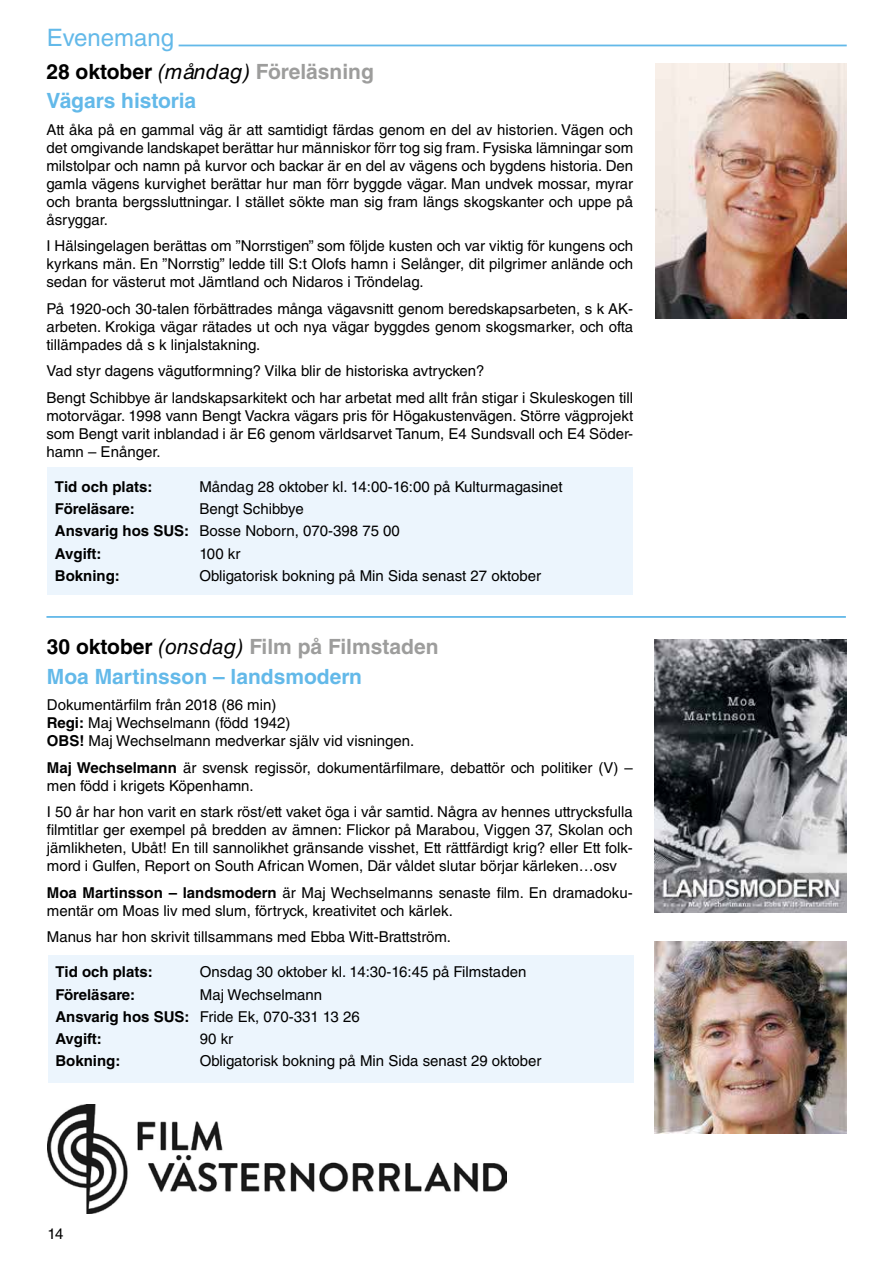
<style>
.page{position:relative;width:893px;height:1263px;background:#fff}
.page>*{position:absolute;margin:0;border:0;box-sizing:border-box;transform-origin:0 0}
.t1{font:24px "Helvetica LT Std";color:#63b9e9}
.t2{font:700 21px/29.4px "Helvetica LT Std";color:#63b9e9}
.t3{font:15px/18px "Helvetica LT Std";color:#000}
.t4{font:700 15px "Helvetica LT Std";color:#000}
.s1{color:#000}
.s2{font-weight:400;font-style:italic;color:#000}
.s3{color:#9d9d9c}
.s4{font-weight:700}
</style>
<div class="page">
<div style="left:48px;top:955px;width:586px;height:127px;background:#ecf5fd"></div>
<div style="left:47px;top:467px;width:586px;height:127px;background:#ecf5fd"></div>
<img style="left:655px;top:64px;width:191px;height:255px">
<hr style="left:179px;top:45px;width:668px;height:1px;background:#63b9e9">
<hr style="left:46px;top:616px;width:800px;height:2px;background:#63b9e9">
<img style="left:655px;top:639px;width:191px;height:274px">
<img style="left:655px;top:942px;width:191px;height:191px">
<img style="left:48px;top:1105px;width:458px;height:108px">
<h1 class="t1" style="left:47px;top:24px;width:129px">Evenemang</h1>
<h2 class="t2" style="left:46px;top:56px;width:329px"><span class="s1">28 oktober</span> <span class="s2">(måndag)</span> <span class="s3">Föreläsning<br></span>Vägars historia</h2>
<p class="t3" style="left:46px;top:121px;width:588px;text-align:justify">Att åka på en gammal väg är att samtidigt färdas genom en del av historien. Vägen och det omgivande landskapet berättar hur människor förr tog sig fram. Fysiska lämningar som milstolpar och namn på kurvor och backar är en del av vägens och bygdens historia. Den gamla vägens kurvighet berättar hur man förr byggde vägar. Man undvek mossar, myrar och branta bergssluttningar. I stället sökte man sig fram längs skogskanter och uppe på åsryggar.</p>
<p class="t3" style="left:46px;top:237px;width:588px;text-align:justify">I Hälsingelagen berättas om ”Norrstigen” som följde kusten och var viktig för kungens och kyrkans män. En ”Norrstig” ledde till S:t Olofs hamn i Selånger, dit pilgrimer anlände och sedan for västerut mot Jämtland och Nidaros i Tröndelag.</p>
<p class="t3" style="left:46px;top:300px;width:588px;text-align:justify">På 1920-och 30-talen förbättrades många vägavsnitt genom beredskapsarbeten, s k AK&shy;arbeten. Krokiga vägar rätades ut och nya vägar byggdes genom skogsmarker, och ofta tillämpades då s k linjalstakning.</p>
<p class="t3" style="left:46px;top:358px;width:588px;line-height:26.5px">Vad styr dagens vägutformning? Vilka blir de historiska avtrycken?<br>Bengt Schibbye är landskapsarkitekt och har arbetat med allt från stigar i Skuleskogen till</p>
<p class="t3" style="left:46px;top:407px;width:588px;text-align:justify">motorvägar. 1998 vann Bengt Vackra vägars pris för Högakustenvägen. Större vägprojekt som Bengt varit inblandad i är E6 genom världsarvet Tanum, E4 Sundsvall och E4 Söder&shy;hamn – Enånger.</p>
<p class="t4" style="left:55px;top:477px;width:99px">Tid och plats:</p>
<p class="t3" style="left:199px;top:478px;width:365px">Måndag 28 oktober kl. 14:00-16:00 på Kulturmagasinet</p>
<p class="t4" style="left:55px;top:500px;width:81px">Föreläsare:</p>
<p class="t3" style="left:55px;top:498px;width:346px;line-height:22.2px;text-indent:144px">Bengt Schibbye<br><span class="s4">Ansvarig hos SUS:</span> Bosse Noborn, 070-398 75 00<br><span class="s4">Avgift:</span></p>
<p class="t3" style="left:199px;top:544px;width:42px">100 kr</p>
<p class="t4" style="left:55px;top:566px;width:66px">Bokning:</p>
<p class="t3" style="left:199px;top:567px;width:343px">Obligatorisk bokning på Min Sida senast 27 oktober</p>
<h2 class="t2" style="left:47px;top:632px;width:393px"><span class="s1">30 oktober</span> <span class="s2">(onsdag)</span> <span class="s3">Film på Filmstaden<br></span>Moa Martinsson – landsmodern</h2>
<p class="t3" style="left:47px;top:696px;width:369px">Dokumentärfilm från 2018 (86 min)<br><span class="s4">Regi:</span> Maj Wechselmann (född 1942)<br><span class="s4">OBS!</span> Maj Wechselmann medverkar själv vid visningen.</p>
<p class="t3" style="left:47px;top:758px;width:587px"><span class="s4">Maj Wechselmann</span> är svensk regissör, dokumentärfilmare, debattör och politiker (V) – men född i krigets Köpenhamn.</p>
<p class="t3" style="left:47px;top:803px;width:587px;text-align:justify">I 50 år har hon varit en stark röst/ett vaket öga i vår samtid. Några av hennes uttrycksfulla filmtitlar ger exempel på bredden av ämnen: Flickor på Marabou, Viggen 37, Skolan och jämlikheten, Ubåt! En till sannolikhet gränsande visshet, Ett rättfärdigt krig? eller Ett folk&shy;mord i Gulfen, Report on South African Women, Där våldet slutar börjar kärleken…osv</p>
<p class="t3" style="left:47px;top:883px;width:587px"><span class="s4">Moa Martinsson – landsmodern</span> är Maj Wechselmanns senaste film. En dramadoku&shy;mentär om Moas liv med slum, förtryck, kreativitet och kärlek.</p>
<p class="t3" style="left:47px;top:928px;width:406px">Manus har hon skrivit tillsammans med Ebba Witt-Brattström.</p>
<p class="t4" style="left:55px;top:963px;width:99px">Tid och plats:</p>
<p class="t3" style="left:200px;top:963px;width:328px">Onsdag 30 oktober kl. 14:30-16:45 på Filmstaden</p>
<p class="t4" style="left:55px;top:985px;width:81px">Föreläsare:</p>
<p class="t3" style="left:55px;top:983px;width:306px;line-height:22.2px;text-indent:144px">Maj Wechselmann<br><span class="s4">Ansvarig hos SUS:</span> Fride Ek, 070-331 13 26<br><span class="s4">Avgift:</span></p>
<p class="t3" style="left:200px;top:1030px;width:35px">90 kr</p>
<p class="t4" style="left:55px;top:1052px;width:66px">Bokning:</p>
<p class="t3" style="left:200px;top:1052px;width:343px">Obligatorisk bokning på Min Sida senast 29 oktober</p>
<p class="t3" style="left:47px;top:1224px;width:18px">14</p>
</div>
